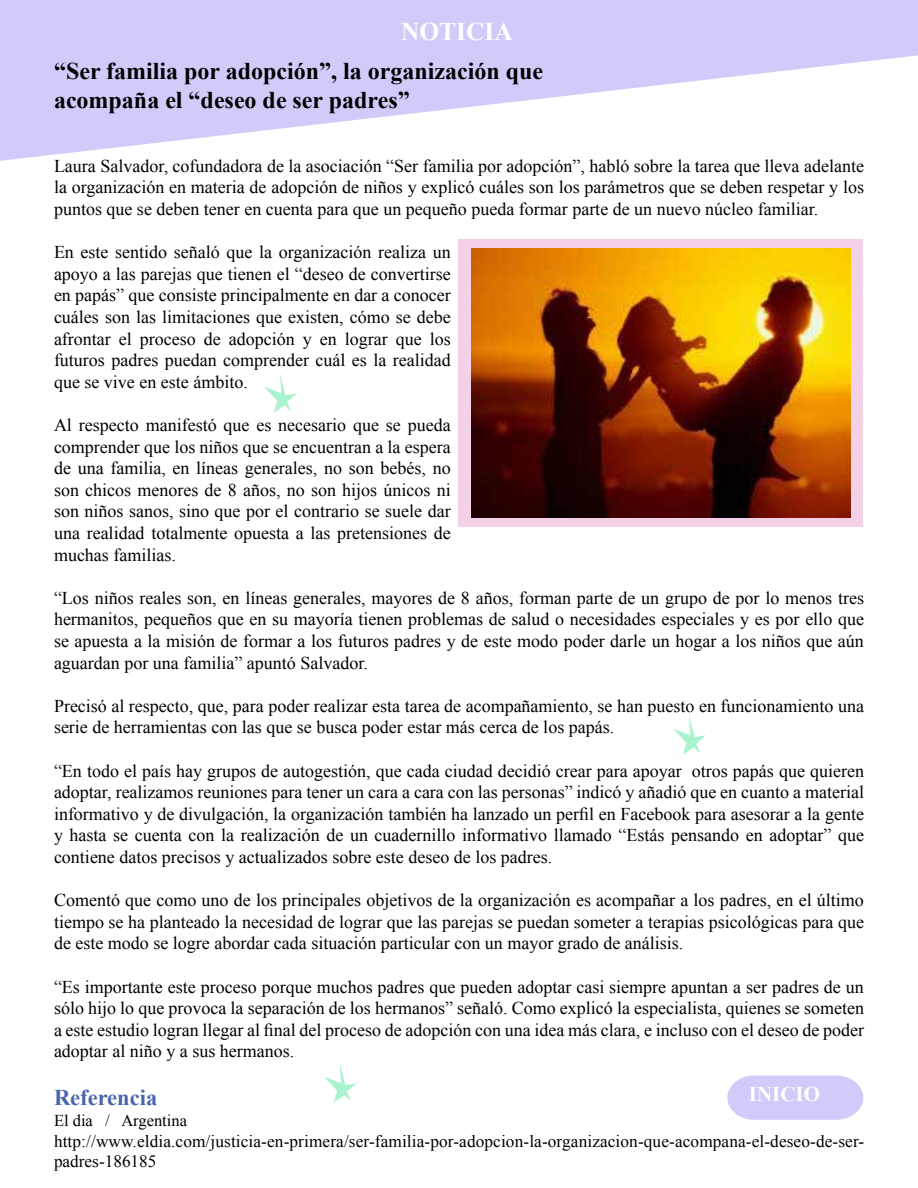
<style>
.page{position:relative;width:918px;height:1188px;background:#fff}
.page>*{position:absolute;margin:0;border:0;box-sizing:border-box;transform-origin:0 0}
.t1{font:700 25.5px "Times New Roman";color:#fff}
.t2{font:700 24px/28.8px "Times New Roman";color:#000}
.t3{font:700 22.5px "Times New Roman";color:#4965af}
.t4{font:700 21px "Times New Roman";color:#feffff}
.t5{font:18px/21.6px "Times New Roman";color:#000;text-align:justify}
.t6{font:17.25px/20.7px "Times New Roman";letter-spacing:.005em;color:#000}
.t7{font:16.5px "Times New Roman";color:#000}
</style>
<div class="page">
<svg style="left:0;top:0;width:918px;height:161px;fill:#d1cbfa"></svg>
<svg style="left:324px;top:1063px;width:33px;height:40px"></svg>
<svg style="left:673px;top:716px;width:33px;height:39px"></svg>
<svg style="left:264px;top:373px;width:33px;height:40px"></svg>
<div style="left:458px;top:239px;width:405px;height:288px;background:#f3d2e8"></div>
<img style="left:471px;top:248px;width:379px;height:270px">
<svg style="left:727px;top:1075px;width:136px;height:45px"></svg>
<svg style="left:917px;top:2px;width:1px;height:127px"></svg>
<h1 class="t1" style="left:401px;top:14px;width:113px">NOTICIA</h1>
<h2 class="t2" style="left:54px;top:56px;width:491px">“Ser familia por adopción”, la organización que acompaña el “deseo de ser padres”</h2>
<p class="t5" style="left:54px;top:155px;width:812px">Laura Salvador, cofundadora de la asociación “Ser familia por adopción”, habló sobre la tarea que lleva adelante la organización en materia de adopción de niños y explicó cuáles son los parámetros que se deben respetar y los puntos que se deben tener en cuenta para que un pequeño pueda formar parte de un nuevo núcleo familiar.</p>
<p class="t5" style="left:54px;top:241px;width:398px">En este sentido señaló que la organización realiza un apoyo a las parejas que tienen el “deseo de convertirse en papás” que consiste principalmente en dar a conocer cuáles son las limitaciones que existen, cómo se debe afrontar el proceso de adopción y en lograr que los futuros padres puedan comprender cuál es la realidad que se vive en este ámbito.</p>
<p class="t5" style="left:54px;top:414px;width:398px">Al respecto manifestó que es necesario que se pueda comprender que los niños que se encuentran a la espera de una familia, en líneas generales, no son bebés, no son chicos menores de 8 años, no son hijos únicos ni son niños sanos, sino que por el contrario se suele dar una realidad totalmente opuesta a las pretensiones de muchas familias.</p>
<p class="t5" style="left:54px;top:587px;width:812px">“Los niños reales son, en líneas generales, mayores de 8 años, forman parte de un grupo de por lo menos tres hermanitos, pequeños que en su mayoría tienen problemas de salud o necesidades especiales y es por ello que se apuesta a la misión de formar a los futuros padres y de este modo poder darle un hogar a los niños que aún aguardan por una familia” apuntó Salvador.</p>
<p class="t5" style="left:54px;top:695px;width:812px">Precisó al respecto, que, para poder realizar esta tarea de acompañamiento, se han puesto en funcionamiento una serie de herramientas con las que se busca poder estar más cerca de los papás.</p>
<p class="t5" style="left:54px;top:760px;width:812px">“En todo el país hay grupos de autogestión, que cada ciudad decidió crear para apoyar otros papás que quieren adoptar, realizamos reuniones para tener un cara a cara con las personas” indicó y añadió que en cuanto a material informativo y de divulgación, la organización también ha lanzado un perfil en Facebook para asesorar a la gente y hasta se cuenta con la realización de un cuadernillo informativo llamado “Estás pensando en adoptar” que contiene datos precisos y actualizados sobre este deseo de los padres.</p>
<p class="t5" style="left:54px;top:889px;width:812px">Comentó que como uno de los principales objetivos de la organización es acompañar a los padres, en el último tiempo se ha planteado la necesidad de lograr que las parejas se puedan someter a terapias psicológicas para que de este modo se logre abordar cada situación particular con un mayor grado de análisis.</p>
<p class="t5" style="left:54px;top:976px;width:812px">“Es importante este proceso porque muchos padres que pueden adoptar casi siempre apuntan a ser padres de un sólo hijo lo que provoca la separación de los hermanos” señaló. Como explicó la especialista, quienes se someten a este estudio logran llegar al final del proceso de adopción con una idea más clara, e incluso con el deseo de poder adoptar al niño y a sus hermanos.</p>
<p class="t3" style="left:54px;top:1082px;width:105px">Referencia</p>
<p class="t7" style="left:54px;top:1109px;width:135px">El dia / Argentina</p>
<p class="t6" style="left:54px;top:1130px;width:812px">http://www.eldia.com/justicia-en-primera/ser-familia-por-adopcion-la-organizacion-que-acompana-el-deseo-de-ser&shy;padres-186185</p>
<p class="t4" style="left:749px;top:1079px;width:73px">INICIO</p>
</div>
